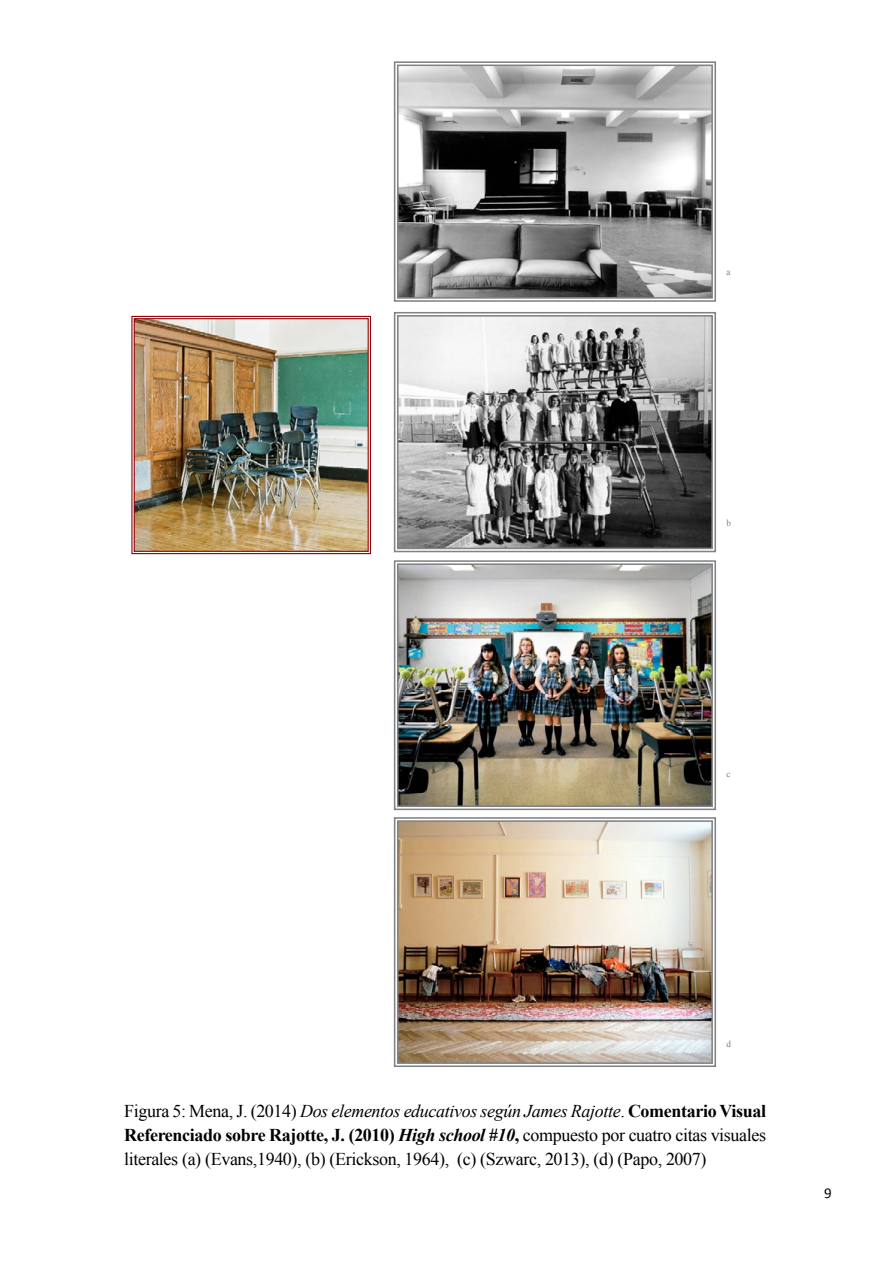
<style>
.page{position:relative;width:893px;height:1263px;background:#fff}
.page>*{position:absolute;margin:0;border:0;box-sizing:border-box;transform-origin:0 0}
.t1{font:18px/24px "Times New Roman";letter-spacing:-.02em;color:#000;text-align:justify}
.t2{font:15px "Calibri";color:#000}
.t3{font:9.3px "Times New Roman";color:#808285}
.s1{font-style:italic}
.s2{font-weight:700}
.s3{font-weight:700;font-style:italic}
</style>
<div class="page">
<svg style="left:393px;top:560px;width:323px;height:251px;background:#b8b9ba"></svg>
<img style="left:396px;top:563px;width:318px;height:245px">
<svg style="left:393px;top:61px;width:323px;height:241px"></svg>
<svg style="left:396px;top:64px;width:318px;height:235px;background:#919191"></svg>
<svg style="left:393px;top:817px;width:323px;height:250px;background:#a6a7a9"></svg>
<img style="left:396px;top:819px;width:318px;height:246px">
<svg style="left:393px;top:312px;width:323px;height:241px;background:#b1b2b4"></svg>
<svg style="left:396px;top:314px;width:318px;height:236px;background:#8f8f8f"></svg>
<svg style="left:131px;top:315px;width:240px;height:240px"></svg>
<img style="left:133px;top:318px;width:236px;height:234px">
<p class="t3" style="left:727px;top:266px;width:6px">a</p>
<p class="t3" style="left:727px;top:517px;width:6px">b</p>
<p class="t3" style="left:727px;top:768px;width:6px">c</p>
<p class="t3" style="left:727px;top:1038px;width:6px">d</p>
<p class="t1" style="left:124px;top:1098px;width:643px">Figura 5: Mena, J. (2014) <span class="s1">Dos elementos educativos según James Rajotte</span>. <span class="s2">Comentario Visual Referenciado sobre Rajotte, J. (2010)</span> <span class="s3">High school #10</span><span class="s2">,</span> compuesto por cuatro citas visuales literales (a) (Evans,1940), (b) (Erickson, 1964), (c) (Szwarc, 2013), (d) (Papo, 2007)</p>
<p class="t2" style="left:824px;top:1183px;width:9px">9</p>
</div>
